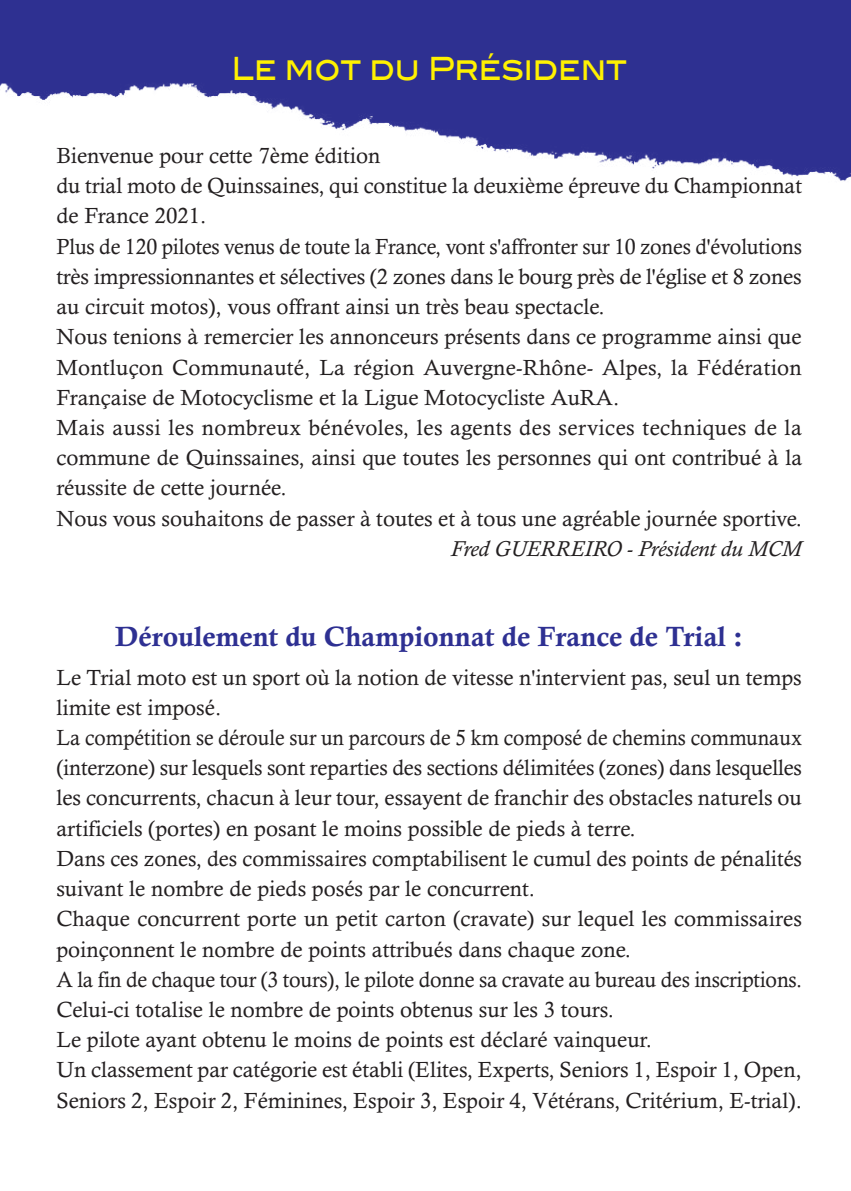
<style>
.page{position:relative;width:851px;height:1191px;background:#fff}
.page>*{position:absolute;margin:0;border:0;box-sizing:border-box;transform-origin:0 0}
.t1{font:32px "Blair Md ITCTT Medium";color:#fff101;scale:.86 1}
.t2{font:28px "Calis MT Bol";color:#2e3092}
.t3{font:22px/30.2px "Calisto";color:#231f20}
.t4{font:italic 22px "Calisto";color:#231f20}
</style>
<div class="page">
<img style="left:0;top:0;width:850px;height:130px">
<svg style="left:385px;top:129px;width:465px;height:52px"></svg>
<h1 class="t1" style="left:231px;top:42px;width:461px">Le mot du Président</h1>
<p class="t3" style="left:56px;top:140px;width:747px">Bienvenue pour cette 7ème édition<br>du trial moto de Quinssaines, qui constitue la deuxième épreuve du Championnat de France 2021.<br>Plus de 120 pilotes venus de toute la France, vont s'affronter sur 10 zones d'évolutions très impressionnantes et sélectives (2 zones dans le bourg près de l'église et 8 zones au circuit motos), vous offrant ainsi un très beau spectacle.<br>Nous tenions à remercier les annonceurs présents dans ce programme ainsi que Montluçon Communauté, La région Auvergne-Rhône- Alpes, la Fédération Française de Motocyclisme et la Ligue Motocycliste AuRA.<br>Mais aussi les nombreux bénévoles, les agents des services techniques de la commune de Quinssaines, ainsi que toutes les personnes qui ont contribué à la réussite de cette journée.<br>Nous vous souhaitons de passer à toutes et à tous une agréable journée sportive.</p>
<p class="t4" style="left:450px;top:535px;width:352px">Fred GUERREIRO - Président du MCM</p>
<p class="t2" style="left:115px;top:621px;width:629px">Déroulement du Championnat de France de Trial :</p>
<p class="t3" style="left:56px;top:662px;width:747px">Le Trial moto est un sport où la notion de vitesse n'intervient pas, seul un temps limite est imposé.<br>La compétition se déroule sur un parcours de 5 km composé de chemins communaux (interzone) sur lesquels sont reparties des sections délimitées (zones) dans lesquelles les concurrents, chacun à leur tour, essayent de franchir des obstacles naturels ou artificiels (portes) en posant le moins possible de pieds à terre.<br>Dans ces zones, des commissaires comptabilisent le cumul des points de pénalités suivant le nombre de pieds posés par le concurrent.<br>Chaque concurrent porte un petit carton (cravate) sur lequel les commissaires poinçonnent le nombre de points attribués dans chaque zone.<br>A la fin de chaque tour (3 tours), le pilote donne sa cravate au bureau des inscriptions.<br>Celui-ci totalise le nombre de points obtenus sur les 3 tours.<br>Le pilote ayant obtenu le moins de points est déclaré vainqueur.<br>Un classement par catégorie est établi (Elites, Experts, Seniors 1, Espoir 1, Open, Seniors 2, Espoir 2, Féminines, Espoir 3, Espoir 4, Vétérans, Critérium, E-trial).</p>
</div>
